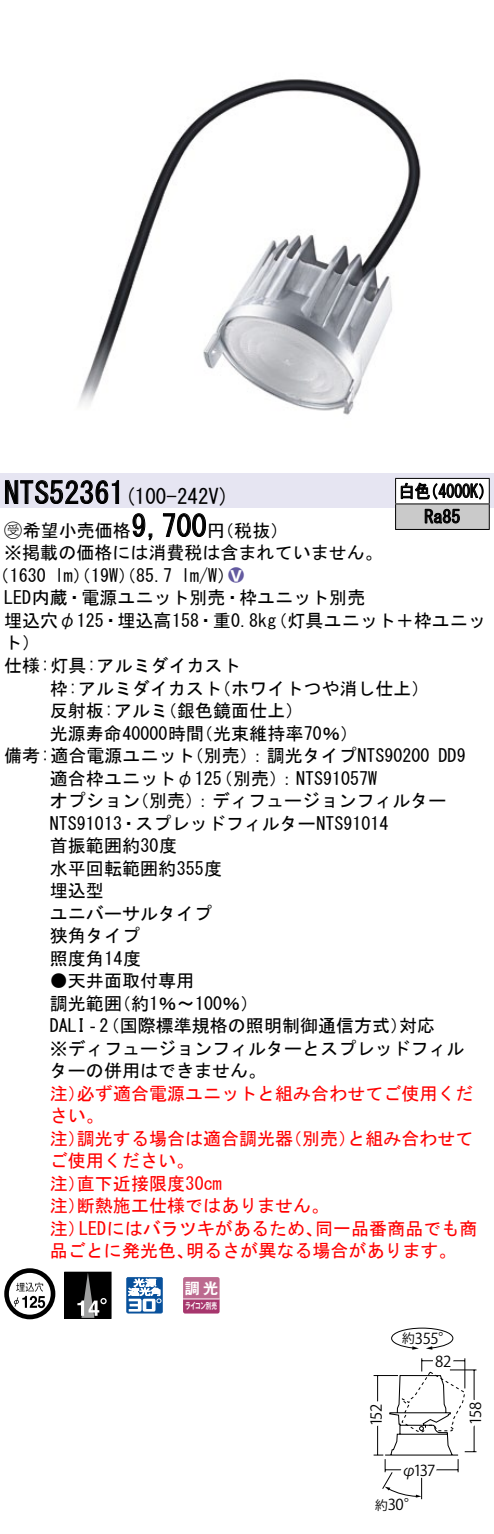
<style>
.page{position:relative;width:494px;height:1534px;background:#fff}
.page>*{position:absolute;margin:0;border:0;box-sizing:border-box;transform-origin:0 0}
.t1{font:30px "MS Gothic";color:#000}
.t2{font:21px "MS Gothic";color:#000}
.t3{font:18px/22.5px "MS Gothic";color:#000}
.t4{font:18px/22.5px "MS Gothic";color:#f00}
.t5{font:18px/25.5px "MS Gothic";color:#000;scale:.88 1}
.t6{font:18px "Ford Classification 1";color:#635aa0}
.t7{font:15px "ATC 436875472 d 44494 e 2 d 522 d 592 d 313330 90 pv RKSJ H";letter-spacing:-.04em;color:#000}
.t8{font:15px "Gothic MB101 Pro De Bold 90 pv RKSJ H";color:#fff}
.t9{font:12.6px "ATC 436875472 d 44494 e 2 d 522 d 592 d 313330 90 pv RKSJ H";color:#000}
.t10{font:8.7px "Gothic MB101 Pro De Bold 90 pv RKSJ H";letter-spacing:-.05em;color:#fff;scale:.65 1}
.s1{font-family:"Ford Classification 1"}
.s2{color:#fff}
</style>
<div class="page">
<img style="left:79px;top:79px;width:342px;height:336px">
<div style="left:0;top:473px;width:493px;height:35px;background:#e6e5f2"></div>
<svg style="left:5px;top:480px;width:114px;height:24px"></svg>
<svg style="left:132px;top:513px;width:21px;height:27px"></svg>
<svg style="left:163px;top:513px;width:43px;height:24px"></svg>
<svg style="left:4px;top:1268px;width:51px;height:51px"></svg>
<div style="left:65px;top:1272px;width:46px;height:46px;background:#000"></div>
<div style="left:64px;top:1271px;width:47px;height:47px;border:1px solid #000"></div>
<svg style="left:77px;top:1272px;width:28px;height:46px"></svg>
<svg style="left:126px;top:1277px;width:37px;height:36px"></svg>
<svg style="left:183px;top:1277px;width:36px;height:36px"></svg>
<hr style="left:183px;top:1298px;width:36px;height:1px;background:#fff">
<hr style="left:395px;top:478px;width:94px;height:1px;background:#000">
<hr style="left:395px;top:529px;width:94px;height:1px;background:#000">
<svg style="left:395px;top:479px;width:94px;height:50px;background:#b2b2b2"></svg>
<svg style="left:373px;top:1327px;width:104px;height:173px"></svg>
<h1 class="t1" style="left:4px;top:478px;width:122px">NTS52361</h1>
<p class="t5" style="left:424px;top:478px;width:42px;text-indent:-26px">白色<br>Ra85</p>
<p class="t5" style="left:422px;top:478px;width:83px">（4000 (K</p>
<p class="t2" style="left:124px;top:485px;width:106px">(100-242 (V</p>
<h1 class="t1" style="left:131px;top:511px;width:76px">9,700</h1>
<p class="t3" style="left:4px;top:519px;width:380px"><span class="s1">B</span>希望小売価格<br>※掲載の価格には消費税は含まれていません。</p>
<p class="t6" style="left:228px;top:566px;width:17px">2<span class="s2">8</span></p>
<p class="t3" style="left:207px;top:519px;width:82px">（円税抜(</p>
<p class="t3" style="left:181px;top:564px;width:55px">l m (W/</p>
<p class="t3" style="left:-8px;top:564px;width:56px">（1630</p>
<p class="t3" style="left:4px;top:586px;width:362px">LED内蔵・電源ユニット別売・枠ユニット別売</p>
<p class="t3" style="left:269px;top:609px;width:217px">（灯具ユニット＋枠ユニッ</p>
<p class="t3" style="left:55px;top:564px;width:119px">lm）（19 ）（W 85.7</p>
<p class="t3" style="left:4px;top:609px;width:273px">埋込穴φ125・埋込高158・重0.8kg</p>
<p class="t3" style="left:4px;top:631px;width:37px">ト(</p>
<p class="t3" style="left:4px;top:654px;width:238px">仕様:灯具:アルミダイカスト</p>
<p class="t3" style="left:213px;top:676px;width:218px">（ホワイトつや消し仕上(</p>
<p class="t3" style="left:159px;top:676px;width:146px;text-indent:-109px">枠:アルミダイカスト<br>（銀色鏡面仕上(</p>
<p class="t3" style="left:50px;top:699px;width:120px">反射板:アルミ</p>
<p class="t3" style="left:50px;top:721px;width:156px">光源寿命40000時間</p>
<p class="t3" style="left:195px;top:721px;width:164px">（光束維持率70％(</p>
<p class="t3" style="left:185px;top:744px;width:245px">（別売：）調光タイプNTS90200</p>
<p class="t3" style="left:4px;top:744px;width:192px">備考:適合電源ユニット</p>
<p class="t3" style="left:438px;top:744px;width:28px">DD9</p>
<p class="t3" style="left:131px;top:766px;width:316px;text-indent:-81px">適合枠ユニットφ125<br>（別売：）ディフュージョンフィルター</p>
<p class="t3" style="left:215px;top:766px;width:163px">（別売：） NTS91057W</p>
<p class="t3" style="left:50px;top:789px;width:340px">オプション<br>NTS91013・スプレッドフィルターNTS91014首振範囲約30度<br>水平回転範囲約355度<br>埋込型<br>ユニバーサルタイプ<br>狭角タイプ<br>照度角14度</p>
<p class="t3" style="left:113px;top:969px;width:147px;text-indent:-63px">●天井面取付専用<br>（約1％〜100％(</p>
<p class="t3" style="left:50px;top:991px;width:73px">調光範囲</p>
<p class="t3" style="left:50px;top:1014px;width:415px">DALI‐（2 国際標準規格の照明制御通信方式）<br>※ディフュージョンフィルターとスプレッドフィルターの併用はできません。</p>
<p class="t4" style="left:77px;top:1081px;width:397px">必ず適合電源ユニットと組み合わせてご使用くだ</p>
<p class="t3" style="left:399px;top:1014px;width:37px">対応</p>
<p class="t4" style="left:50px;top:1081px;width:55px">注）さい。</p>
<p class="t4" style="left:77px;top:1126px;width:217px">調光する場合は適合調光器</p>
<p class="t4" style="left:284px;top:1126px;width:73px">（別売）</p>
<p class="t4" style="left:347px;top:1126px;width:127px">と組み合わせて</p>
<p class="t4" style="left:50px;top:1126px;width:37px">注）</p>
<p class="t4" style="left:50px;top:1149px;width:145px">ご使用ください。</p>
<p class="t4" style="left:77px;top:1171px;width:146px">直下近接限度30cm</p>
<p class="t4" style="left:77px;top:1171px;width:253px;text-indent:-27px">注）<br>断熱施工仕様ではありません。</p>
<p class="t4" style="left:50px;top:1194px;width:37px">注）</p>
<p class="t4" style="left:79px;top:1216px;width:245px">LEDにはバラツキがあるため、</p>
<p class="t4" style="left:315px;top:1216px;width:163px">同一品番商品でも商</p>
<p class="t4" style="left:50px;top:1216px;width:37px">注）</p>
<p class="t4" style="left:50px;top:1239px;width:145px">品ごとに発光色、</p>
<p class="t4" style="left:186px;top:1239px;width:272px">明るさが異なる場合があります。</p>
<p class="t8" style="left:184px;top:1275px;width:35px">調光</p>
<p class="t10" style="left:185px;top:1298px;width:51px">ライコン別売</p>
<p class="t7" style="left:414px;top:1330px;width:40px">355°</p>
<p class="t9" style="left:402px;top:1331px;width:14px">約</p>
<p class="t7" style="left:367px;top:1425px;width:24px;rotate:-90deg">152</p>
<p class="t7" style="left:435px;top:1352px;width:18px">82</p>
<p class="t7" style="left:413px;top:1461px;width:23px">137</p>
<p class="t7" style="left:401px;top:1461px;width:16px">φ</p>
<p class="t7" style="left:387px;top:1496px;width:32px">30°</p>
<p class="t9" style="left:375px;top:1497px;width:14px">約</p>
<p class="t7" style="left:467px;top:1425px;width:25px;rotate:-90deg">158</p>
</div>
